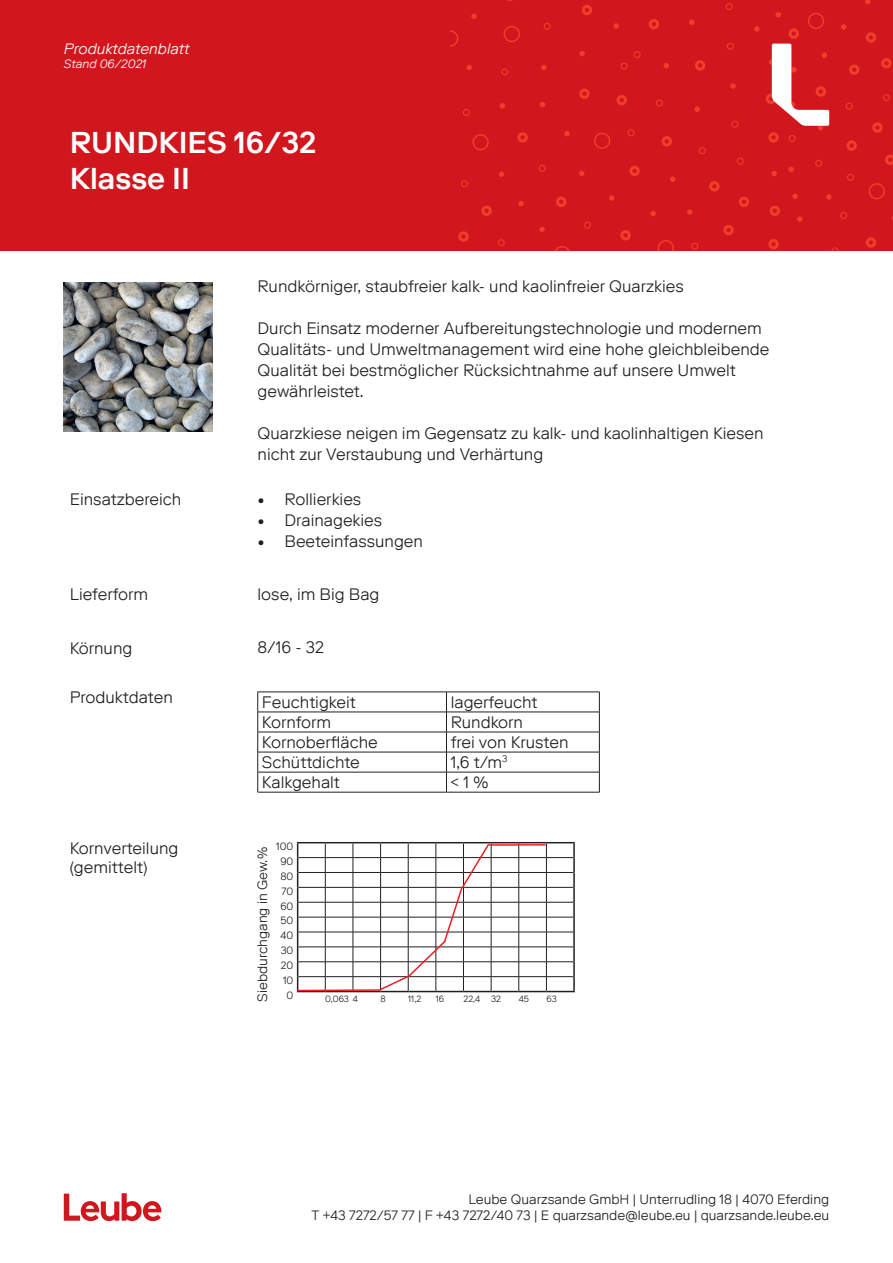
<style>
.page{position:relative;width:893px;height:1263px;background:#fff}
.page>*{position:absolute;margin:0;border:0;box-sizing:border-box;transform-origin:0 0}
.t1{font:500 30px/36px "Riforma LLTT";color:#fff}
.t2{font:300 16.5px/21px "Riforma LLTT";color:#231f20}
.t3{font:italic 300 15px "Riforma LLTT";color:#fff}
.t4{font:300 13.5px/16.2px "Riforma LLTT";color:#231f20;text-align:right}
.t5{font:italic 300 12px "Riforma LLTT";color:#fff}
.t6{font:300 10.5px/14.9px "Riforma LLTT";color:#231f20;text-align:right}
.t7{font:300 9px "Riforma LLTT";color:#231f20}
</style>
<div class="page">
<div style="left:0;top:0;width:893px;height:251px;background:#d2161e"></div>
<svg style="left:772px;top:44px;width:57px;height:82px"></svg>
<svg style="left:64px;top:1193px;width:97px;height:28px"></svg>
<hr style="left:258px;top:692px;width:188px;height:1px;background:#231f20">
<hr style="left:446px;top:692px;width:154px;height:1px;background:#231f20">
<hr style="left:258px;top:712px;width:188px;height:1px;background:#231f20">
<hr style="left:446px;top:712px;width:154px;height:1px;background:#231f20">
<hr style="left:258px;top:732px;width:188px;height:1px;background:#231f20">
<hr style="left:446px;top:732px;width:154px;height:1px;background:#231f20">
<hr style="left:258px;top:752px;width:188px;height:1px;background:#231f20">
<hr style="left:446px;top:752px;width:154px;height:1px;background:#231f20">
<hr style="left:258px;top:772px;width:188px;height:1px;background:#231f20">
<svg style="left:257px;top:692px;width:1px;height:100px"></svg>
<hr style="left:446px;top:772px;width:154px;height:1px;background:#231f20">
<svg style="left:446px;top:692px;width:1px;height:100px"></svg>
<svg style="left:599px;top:692px;width:1px;height:100px"></svg>
<hr style="left:258px;top:792px;width:188px;height:1px;background:#231f20">
<hr style="left:446px;top:792px;width:154px;height:1px;background:#231f20">
<img style="left:64px;top:283px;width:149px;height:149px">
<svg style="left:296px;top:842px;width:279px;height:150px"></svg>
<p class="t3" style="left:64px;top:39px;width:127px">Produktdatenblatt</p>
<p class="t5" style="left:64px;top:57px;width:84px">Stand 06/2021</p>
<h1 class="t1" style="left:70px;top:124px;width:248px">RUNDKIES 16/32<br>Klasse II</h1>
<p class="t2" style="left:258px;top:276px;width:428px">Rundkörniger, staubfreier kalk- und kaolinfreier Quarzkies</p>
<p class="t2" style="left:258px;top:318px;width:513px">Durch Einsatz moderner Aufbereitungstechnologie und modernem Qualitäts- und Umweltmanagement wird eine hohe gleichbleibende Qualität bei bestmöglicher Rücksichtnahme auf unsere Umwelt gewährleistet.</p>
<p class="t2" style="left:258px;top:423px;width:508px">Quarzkiese neigen im Gegensatz zu kalk- und kaolinhaltigen Kiesen nicht zur Verstaubung und Verhärtung</p>
<p class="t2" style="left:70px;top:488px;width:113px">Einsatzbereich</p>
<p class="t2" style="left:258px;top:488px;width:105px">• Rollierkies</p>
<p class="t2" style="left:258px;top:509px;width:126px">• Drainagekies</p>
<p class="t2" style="left:258px;top:530px;width:167px">• Beeteinfassungen</p>
<p class="t2" style="left:70px;top:583px;width:80px">Lieferform</p>
<p class="t2" style="left:258px;top:583px;width:124px">lose, im Big Bag</p>
<p class="t2" style="left:70px;top:638px;width:64px">Körnung</p>
<p class="t2" style="left:258px;top:636px;width:68px">8/16 - 32</p>
<p class="t2" style="left:70px;top:687px;width:105px">Produktdaten</p>
<p class="t2" style="left:262px;top:691px;width:95px">Feuchtigkeit</p>
<p class="t2" style="left:451px;top:691px;width:88px">lagerfeucht</p>
<p class="t2" style="left:262px;top:711px;width:71px">Kornform</p>
<p class="t2" style="left:451px;top:711px;width:74px">Rundkorn</p>
<p class="t2" style="left:262px;top:731px;width:117px">Kornoberfläche</p>
<p class="t2" style="left:451px;top:731px;width:119px">frei von Krusten</p>
<p class="t2" style="left:262px;top:751px;width:99px">Schüttdichte</p>
<p class="t2" style="left:451px;top:751px;width:58px">1,6 t/m<sup>3</sup></p>
<p class="t2" style="left:262px;top:771px;width:79px">Kalkgehalt</p>
<p class="t2" style="left:451px;top:771px;width:39px">&lt; 1 %</p>
<p class="t2" style="left:70px;top:837px;width:110px;line-height:19.8px">Kornverteilung (gemittelt)</p>
<p class="t4" style="left:254px;top:1002px;width:156px;rotate:-90deg">Siebdurchgang in Gew.%</p>
<p class="t6" style="left:276px;top:839px;width:19px">100<br>90<br>80<br>70<br>60<br>50<br>40<br>30<br>20<br>10<br>0</p>
<p class="t7" style="left:325px;top:993px;width:34px">0,063 4</p>
<p class="t7" style="left:381px;top:993px;width:7px">8</p>
<p class="t7" style="left:408px;top:993px;width:15px">11,2</p>
<p class="t7" style="left:436px;top:993px;width:10px">16</p>
<p class="t7" style="left:463px;top:993px;width:39px">22,4 32</p>
<p class="t7" style="left:519px;top:993px;width:12px">45</p>
<p class="t7" style="left:546px;top:993px;width:12px">63</p>
<p class="t4" style="left:311px;top:1191px;width:519px">Leube Quarzsande GmbH | Unterrudling 18 | 4070 Eferding<br>T +43 7272/57 77 | F +43 7272/40 73 | E quarzsande@leube.eu | quarzsande.leube.eu</p>
</div>
